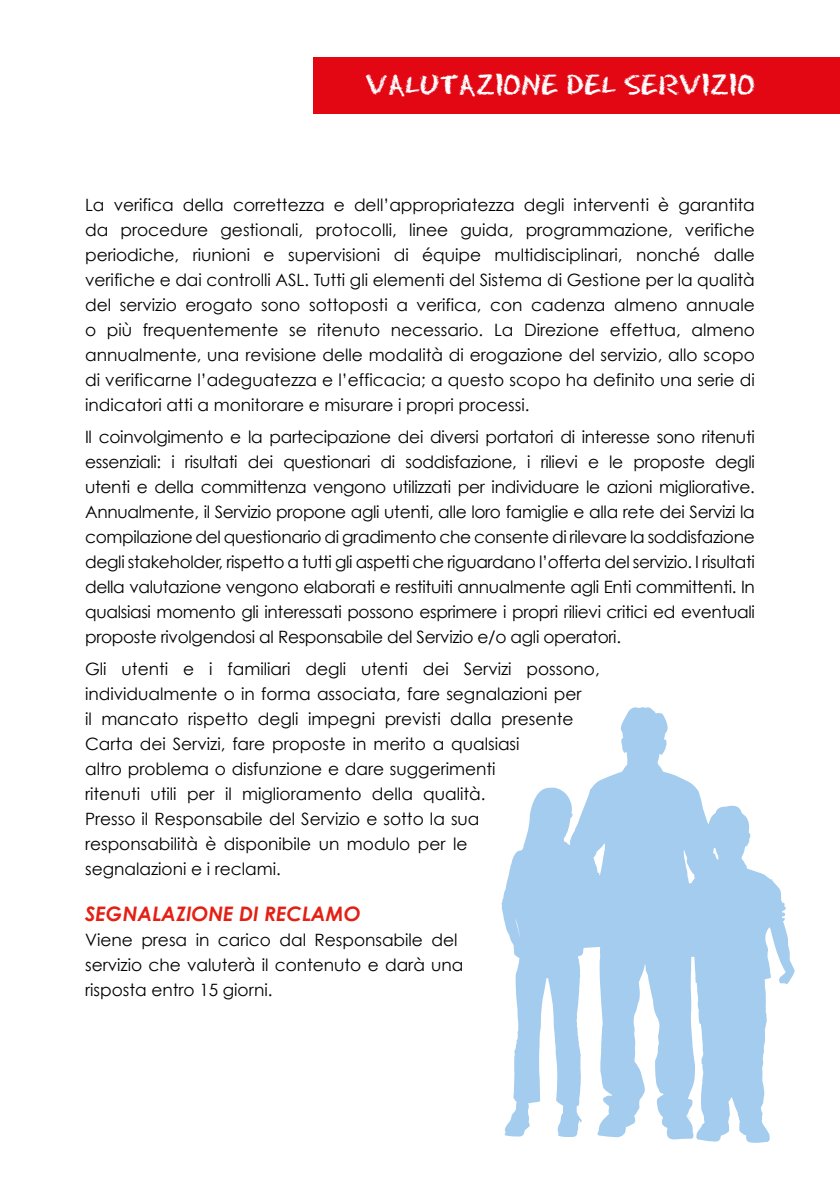
<style>
.page{position:relative;width:840px;height:1191px;background:#fff}
.page>*{position:absolute;margin:0;border:0;box-sizing:border-box;transform-origin:0 0}
.t1{font:30px "Eraser Dust";color:#fff}
.t2{font:italic 700 20px "Century Gothic";color:#e41f13}
.t3{font:17px/25px "Century Gothic";color:#000;text-align:justify}
</style>
<div class="page">
<div style="left:313px;top:57px;width:526px;height:56px;background:#e30613"></div>
<svg style="left:501px;top:707px;width:293px;height:436px;fill:#a3ccee"></svg>
<h1 class="t1" style="left:366px;top:64px;width:390px">VALUTAZIONE DEL SERVIZIO</h1>
<p class="t3" style="left:85px;top:192px;width:671px">La verifica della correttezza e dell’appropriatezza degli interventi è garantita da procedure gestionali, protocolli, linee guida, programmazione, verifiche periodiche, riunioni e supervisioni di équipe multidisciplinari, nonché dalle verifiche e dai controlli ASL. Tutti gli elementi del Sistema di Gestione per la qualità del servizio erogato sono sottoposti a verifica, con cadenza almeno annuale o più frequentemente se ritenuto necessario. La Direzione effettua, almeno annualmente, una revisione delle modalità di erogazione del servizio, allo scopo di verificarne l’adeguatezza e l’efficacia; a questo scopo ha definito una serie di indicatori atti a monitorare e misurare i propri processi.</p>
<p class="t3" style="left:85px;top:424px;width:671px">Il coinvolgimento e la partecipazione dei diversi portatori di interesse sono ritenuti essenziali: i risultati dei questionari di soddisfazione, i rilievi e le proposte degli utenti e della committenza vengono utilizzati per individuare le azioni migliorative.<br>Annualmente, il Servizio propone agli utenti, alle loro famiglie e alla rete dei Servizi la compilazione del questionario di gradimento che consente di rilevare la soddisfazione degli stakeholder, rispetto a tutti gli aspetti che riguardano l’offerta del servizio. I risultati della valutazione vengono elaborati e restituiti annualmente agli Enti committenti. In qualsiasi momento gli interessati possono esprimere i propri rilievi critici ed eventuali proposte rivolgendosi al Responsabile del Servizio e/o agli operatori.</p>
<p class="t3" style="left:85px;top:656px;width:516px;text-align:left">Gli utenti e i familiari degli utenti dei Servizi possono, individualmente o in forma associata, fare segnalazioni per<br>il mancato rispetto degli impegni previsti dalla presente Carta dei Servizi, fare proposte in merito a qualsiasi<br>altro problema o disfunzione e dare suggerimenti<br>ritenuti utili per il miglioramento della qualità.<br>Presso il Responsabile del Servizio e sotto la sua<br>responsabilità è disponibile un modulo per le<br>segnalazioni e i reclami.</p>
<p class="t2" style="left:85px;top:898px;width:277px">SEGNALAZIONE DI RECLAMO</p>
<p class="t3" style="left:85px;top:926px;width:380px;text-align:left">Viene presa in carico dal Responsabile del servizio che valuterà il contenuto e darà una risposta entro 15 giorni.</p>
</div>
